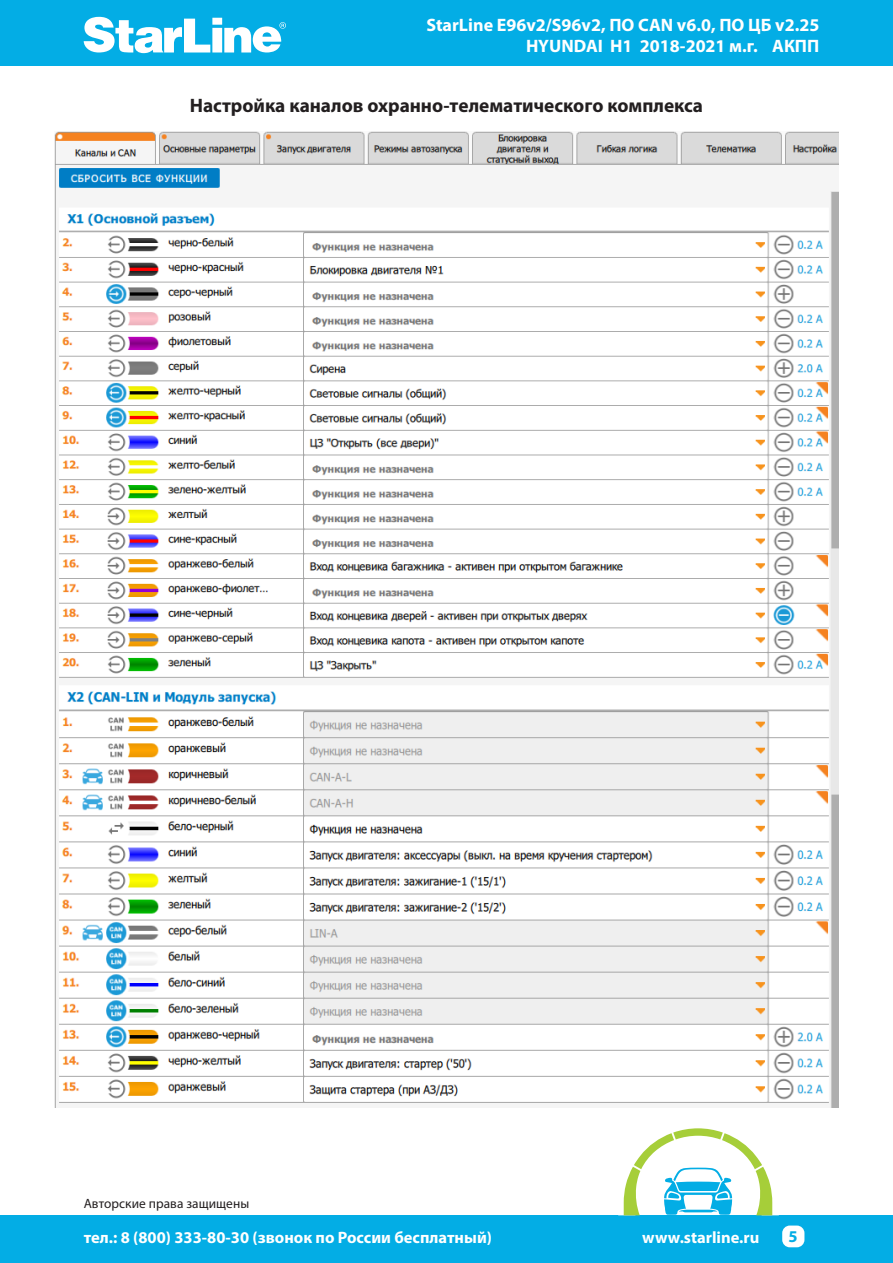
<style>
.page{position:relative;width:893px;height:1263px;background:#fff}
.page>*{position:absolute;margin:0;border:0;box-sizing:border-box;transform-origin:0 0}
.текст_таблиц_заголов{font:700 19.5px "Myriad Pro";color:#231f20}
.t1{font:700 18px/21.6px "Myriad Pro";color:#fff;text-align:right}
.t2{font:700 16.5px "Myriad Pro";color:#fff}
.t3{font:700 16.5px "Myriad Pro";color:#03ade5}
.t4{font:13.5px "Myriad Pro";letter-spacing:.005em;color:#231f20}
</style>
<div class="page">
<div style="left:0;top:0;width:893px;height:65px;background:#03ade5"></div>
<svg style="left:84px;top:17px;width:202px;height:36px"></svg>
<div style="left:0;top:1215px;width:893px;height:48px;background:#03ade5"></div>
<div style="left:782px;top:1225px;width:22px;height:22px;background:#fff;border-radius:8px"></div>
<svg style="left:623px;top:1128px;width:150px;height:87px"></svg>
<img style="left:54px;top:132px;width:785px;height:548px">
<svg style="left:54px;top:680px;width:785px;height:427px"></svg>
<p class="t1" style="left:426px;top:13px;width:394px">StarLine E96v2/S96v2, ПО CAN v6.0, ПО ЦБ v2.25<br>HYUNDAI H1 2018-2021 м.г. АКПП</p>
<p class="текст_таблиц_заголов" style="left:190px;top:93px;width:515px">Настройка каналов охранно-телематического комплекса</p>
<p class="t4" style="left:84px;top:1195px;width:167px">Авторские права защищены</p>
<p class="t2" style="left:84px;top:1226px;width:410px">тел.: 8 (800) 333-80-30 (звонок по России бесплатный)</p>
<p class="t2" style="left:642px;top:1226px;width:119px">www.starline.ru</p>
<p class="t3" style="left:789px;top:1226px;width:11px">5</p>
</div>
